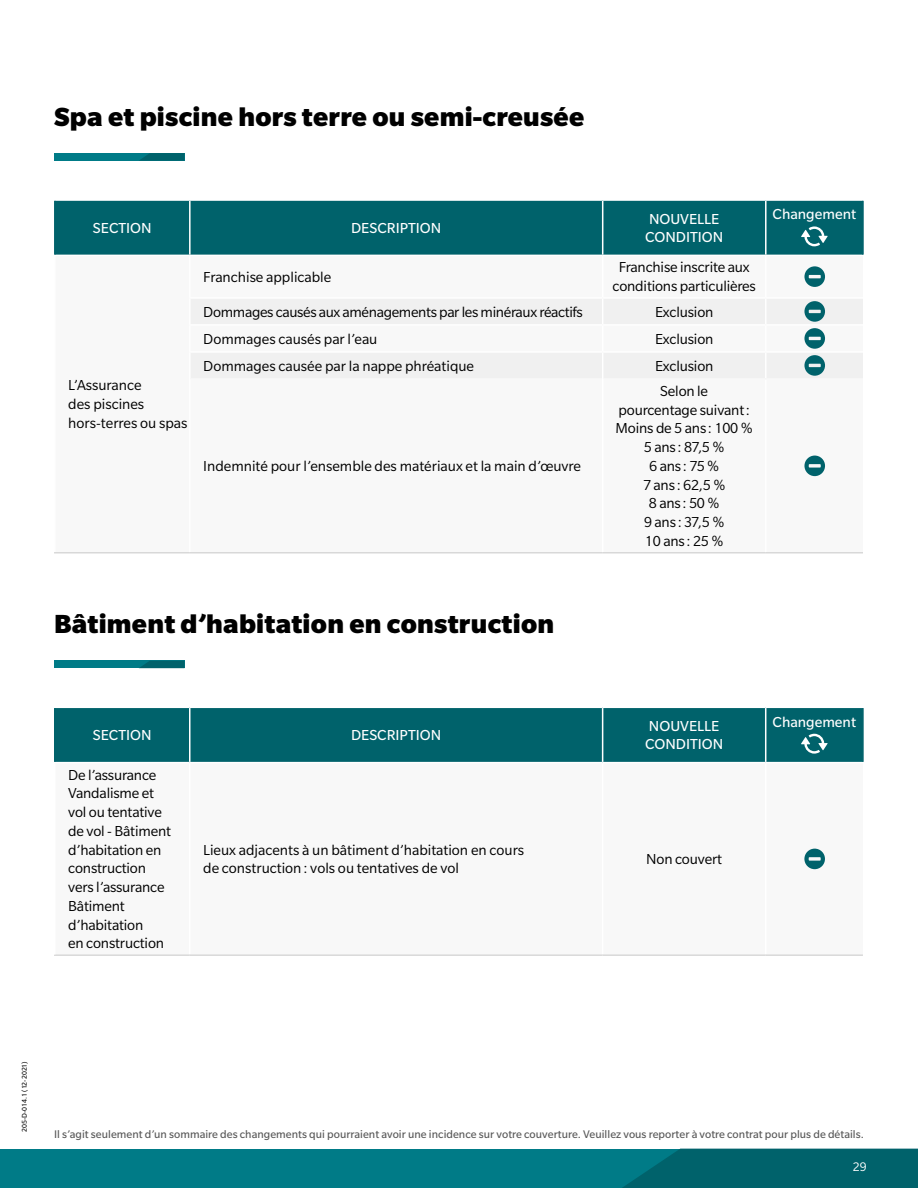
<style>
.page{position:relative;width:918px;height:1188px;background:#fff}
.page>*{position:absolute;margin:0;border:0;box-sizing:border-box;transform-origin:0 0}
.t1{font:900 28.5px "Slate Std";letter-spacing:.01em;color:#000}
.t2{font:15.75px/18.8px "Slate Std";letter-spacing:-.01em;color:#000}
.t3{font:15.75px/18px "Slate Std";color:#fff}
.t4{font:13.5px "Slate Std";color:#fff}
.t5{font:12px "Slate Std";letter-spacing:.005em;color:#575757}
.t6{font:7.5px "Slate Std";color:#000}
</style>
<div class="page">
<div style="left:0;top:1149px;width:918px;height:39px;background:#007b87"></div>
<svg style="left:622px;top:1149px;width:296px;height:39px;background:#00646d"></svg>
<div style="left:56px;top:201px;width:806px;height:54px;background:#00626b"></div>
<div style="left:191px;top:299px;width:672px;height:79px;background:#f0f0f0"></div>
<hr style="left:189px;top:324px;width:414px;height:2px;background:#fff">
<hr style="left:603px;top:324px;width:163px;height:2px;background:#fff">
<hr style="left:766px;top:324px;width:97px;height:2px;background:#fff">
<hr style="left:189px;top:351px;width:414px;height:2px;background:#fff">
<hr style="left:603px;top:351px;width:163px;height:2px;background:#fff">
<hr style="left:766px;top:351px;width:97px;height:2px;background:#fff">
<hr style="left:189px;top:201px;width:2px;height:54px;background:#fff">
<hr style="left:602px;top:201px;width:1px;height:54px;background:#fff">
<hr style="left:765px;top:201px;width:2px;height:54px;background:#fff">
<hr style="left:765px;top:299px;width:2px;height:25px;background:#fff">
<hr style="left:765px;top:326px;width:2px;height:25px;background:#fff">
<hr style="left:765px;top:353px;width:2px;height:25px;background:#fff">
<hr style="left:191px;top:378px;width:411px;height:2px;background:#f8f8f8">
<hr style="left:603px;top:378px;width:163px;height:2px;background:#f8f8f8">
<hr style="left:766px;top:378px;width:97px;height:2px;background:#f8f8f8">
<svg style="left:602px;top:299px;width:1px;height:79px"></svg>
<hr style="left:54px;top:201px;width:2px;height:54px;background:#00626b">
<hr style="left:862px;top:201px;width:2px;height:54px;background:#00626b">
<hr style="left:54px;top:552px;width:136px;height:2px;background:#d8d8d8">
<hr style="left:190px;top:552px;width:413px;height:2px;background:#d8d8d8">
<hr style="left:603px;top:552px;width:163px;height:2px;background:#d8d8d8">
<hr style="left:766px;top:552px;width:97px;height:2px;background:#d8d8d8">
<svg style="left:801px;top:226px;width:27px;height:20px"></svg>
<svg style="left:804px;top:266px;width:21px;height:21px"></svg>
<svg style="left:804px;top:301px;width:21px;height:21px"></svg>
<svg style="left:804px;top:328px;width:21px;height:21px"></svg>
<svg style="left:804px;top:355px;width:21px;height:21px"></svg>
<svg style="left:804px;top:456px;width:21px;height:20px"></svg>
<div style="left:54px;top:153px;width:130px;height:8px;background:#007b87"></div>
<svg style="left:139px;top:153px;width:45px;height:8px"></svg>
<div style="left:56px;top:708px;width:806px;height:54px;background:#00626b"></div>
<hr style="left:189px;top:708px;width:1px;height:54px;background:#fff">
<hr style="left:602px;top:708px;width:1px;height:54px;background:#fff">
<hr style="left:765px;top:708px;width:1px;height:54px;background:#fff">
<hr style="left:54px;top:708px;width:2px;height:54px;background:#00626b">
<hr style="left:862px;top:708px;width:2px;height:54px;background:#00626b">
<hr style="left:54px;top:954px;width:136px;height:2px;background:#d8d8d8">
<hr style="left:190px;top:954px;width:413px;height:2px;background:#d8d8d8">
<hr style="left:603px;top:954px;width:163px;height:2px;background:#d8d8d8">
<hr style="left:766px;top:954px;width:97px;height:2px;background:#d8d8d8">
<svg style="left:801px;top:734px;width:27px;height:20px"></svg>
<svg style="left:804px;top:849px;width:21px;height:20px"></svg>
<div style="left:54px;top:661px;width:130px;height:7px;background:#007b87"></div>
<svg style="left:140px;top:661px;width:44px;height:7px"></svg>
<h1 class="t1" style="left:54px;top:101px;width:532px">Spa et piscine hors terre ou semi-creusée</h1>
<p class="t3" style="left:93px;top:219px;width:60px">SECTION</p>
<p class="t3" style="left:351px;top:219px;width:92px">DESCRIPTION</p>
<p class="t3" style="left:645px;top:210px;width:80px">NOUVELLE<br>CONDITION</p>
<p class="t3" style="left:773px;top:205px;width:85px">Changement</p>
<p class="t2" style="left:68px;top:376px;width:121px">L’Assurance<br>des piscines hors-terres ou spas</p>
<p class="t2" style="left:203px;top:267px;width:130px">Franchise applicable</p>
<p class="t2" style="left:613px;top:258px;width:145px;text-align:center">Franchise inscrite aux conditions particulières</p>
<p class="t2" style="left:203px;top:302px;width:381px">Dommages causés aux aménagements par les minéraux réactifs</p>
<p class="t2" style="left:655px;top:302px;width:60px">Exclusion</p>
<p class="t2" style="left:203px;top:329px;width:176px">Dommages causés par l’eau</p>
<p class="t2" style="left:655px;top:329px;width:60px">Exclusion</p>
<p class="t2" style="left:203px;top:356px;width:272px">Dommages causée par la nappe phréatique</p>
<p class="t2" style="left:655px;top:356px;width:60px">Exclusion</p>
<p class="t2" style="left:203px;top:457px;width:379px">Indemnité pour l’ensemble des matériaux et la main d’œuvre</p>
<p class="t2" style="left:616px;top:382px;width:139px;text-align:center">Selon le<br>pourcentage suivant:<br>Moins de 5 ans : 100 %<br>5 ans : 87,5 %<br>6ans: 75%<br>7 ans : 62,5 %<br>8ans: 50%<br>9 ans : 37,5 %<br>10 ans : 25 %</p>
<h1 class="t1" style="left:54px;top:609px;width:502px">Bâtiment d’habitation en construction</h1>
<p class="t3" style="left:93px;top:726px;width:60px">SECTION</p>
<p class="t3" style="left:351px;top:726px;width:92px">DESCRIPTION</p>
<p class="t3" style="left:645px;top:717px;width:80px">NOUVELLE<br>CONDITION</p>
<p class="t3" style="left:773px;top:713px;width:85px">Changement</p>
<p class="t2" style="left:68px;top:765px;width:104px">De l’assurance<br>Vandalisme et vol ou tentative de vol - Bâtiment d’habitation en construction vers l’assurance<br>Bâtiment d’habitation<br>en construction</p>
<p class="t2" style="left:203px;top:840px;width:323px">Lieux adjacents à un bâtiment d’habitation en cours de construction: vols ou tentatives de vol</p>
<p class="t2" style="left:646px;top:850px;width:77px">Non couvert</p>
<p class="t6" style="left:20px;top:1132px;width:72px;rotate:-90deg">205-D-014.1 (12-2021)</p>
<p class="t5" style="left:54px;top:1128px;width:811px">Il s’agit seulement d’un sommaire des changements qui pourraient avoir une incidence sur votre couverture. Veuillez vous reporter à votre contrat pour plus de détails.</p>
<p class="t4" style="left:853px;top:1160px;width:15px">29</p>
</div>
